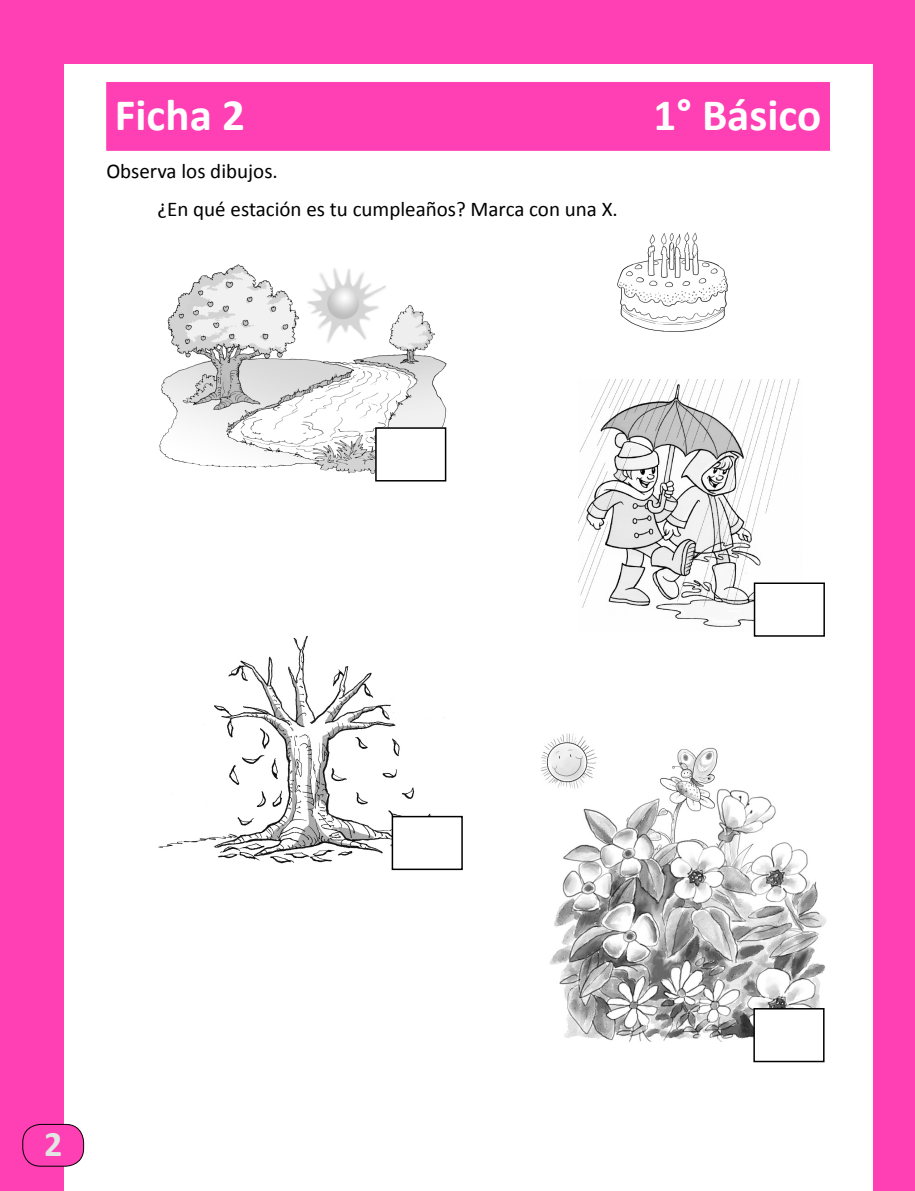
<style>
.page{position:relative;width:915px;height:1191px;background:#fff}
.page>*{position:absolute;margin:0;border:0;box-sizing:border-box;transform-origin:0 0}
.t1{font:700 45px "Calibri";color:#fff}
.t2{font:700 36px "Calibri";color:#e3e4e4}
.t3{font:21px/38px "Calibri";color:#000}
</style>
<div class="page">
<div style="left:0;top:0;width:64px;height:1191px;background:#ff3fb4"></div>
<div style="left:0;top:0;width:914px;height:64px;background:#ff3fb4"></div>
<div style="left:872px;top:0;width:42px;height:1191px;background:#ff3fb4"></div>
<div style="left:23px;top:1124px;width:61px;height:42px;background:#ff3fb4;border-radius:18px"></div>
<div style="left:22px;top:1124px;width:62px;height:42px;border:1px solid #000;border-radius:18px"></div>
<div style="left:106px;top:82px;width:723px;height:69px;background:#ff3fb4;border:1px solid #ff3fb4"></div>
<img style="left:158px;top:635px;width:305px;height:229px">
<div style="left:392px;top:816px;width:70px;height:53px;background:#fff"></div>
<div style="left:391px;top:816px;width:71px;height:54px;border:2px solid #000"></div>
<img style="left:541px;top:733px;width:286px;height:311px">
<div style="left:753px;top:1008px;width:70px;height:53px;background:#fff"></div>
<div style="left:753px;top:1008px;width:71px;height:54px;border:2px solid #000"></div>
<img style="left:617px;top:232px;width:111px;height:100px">
<img style="left:578px;top:379px;width:222px;height:248px">
<div style="left:754px;top:583px;width:69px;height:53px;background:#fff"></div>
<div style="left:753px;top:582px;width:71px;height:54px;border:2px solid #000"></div>
<img style="left:159px;top:264px;width:288px;height:213px">
<div style="left:376px;top:428px;width:69px;height:53px;background:#fff"></div>
<div style="left:375px;top:427px;width:71px;height:54px;border:2px solid #000"></div>
<h1 class="t1" style="left:115px;top:86px;width:131px">Ficha 2</h1>
<h1 class="t1" style="left:653px;top:86px;width:169px">1° Básico</h1>
<p class="t3" style="left:157px;top:152px;width:462px;text-indent:-51px">Observa los dibujos.<br>¿En qué estación es tu cumpleaños? Marca con una X.</p>
<h2 class="t2" style="left:44px;top:1121px;width:20px">2</h2>
</div>
